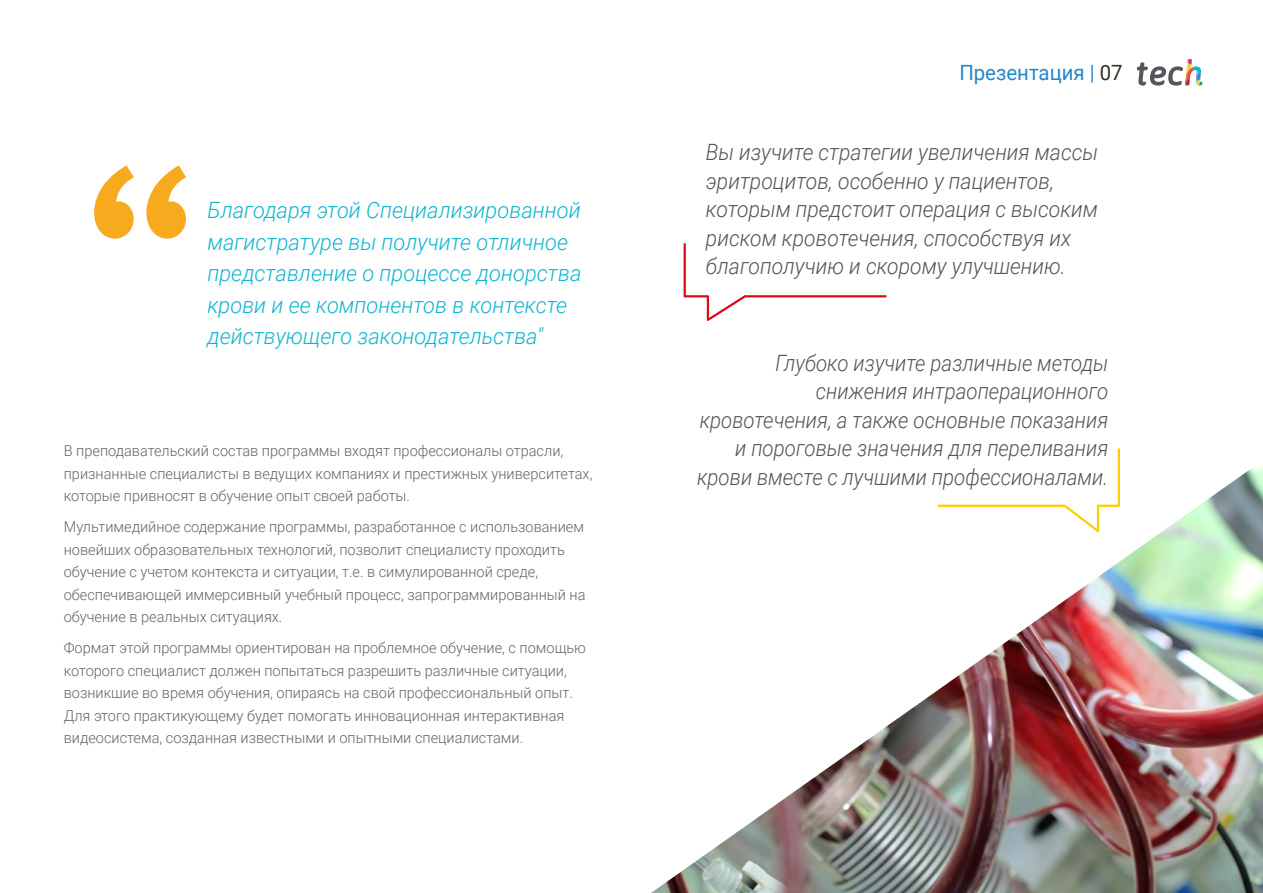
<style>
.page{position:relative;width:1263px;height:893px;background:#fff}
.page>*{position:absolute;margin:0;border:0;box-sizing:border-box;transform-origin:0 0}
.t1{font:italic 300 22.5px/28.5px "Roboto";color:#52555b;text-align:right;scale:.91 1}
.t2{font:italic 300 22.5px/28.5px "Roboto";color:#52555b;scale:.94 1}
.t3{font:italic 300 22.5px/31.5px "Roboto";color:#0fb6cf}
.t4{font:21px "Roboto";color:#2488c9}
.t5{font:300 15px/22.5px "Roboto";color:#61646a}
.s1{color:#312e20}
</style>
<div class="page">
<svg style="left:94px;top:165px;width:92px;height:74px"></svg>
<img style="left:651px;top:465px;width:612px;height:428px">
<svg style="left:936px;top:448px;width:185px;height:88px"></svg>
<svg style="left:683px;top:243px;width:204px;height:78px"></svg>
<svg style="left:1137px;top:59px;width:65px;height:27px"></svg>
<h1 class="t3" style="left:207px;top:194px;width:375px">Благодаря этой Специализированной магистратуре вы получите отличное представление о процессе донорства крови и ее компонентов в контексте действующего законодательства"</h1>
<p class="t5" style="left:64px;top:439px;width:530px">В преподавательский состав программы входят профессионалы отрасли, признанные специалисты в ведущих компаниях и престижных университетах, которые привносят в обучение опыт своей работы.</p>
<p class="t5" style="left:64px;top:515px;width:523px">Мультимедийное содержание программы, разработанное с использованием новейших образовательных технологий, позволит специалисту проходить обучение с учетом контекста и ситуации, т.е. в симулированной среде, обеспечивающей иммерсивный учебный процесс, запрограммированный на обучение в реальных ситуациях.</p>
<p class="t5" style="left:64px;top:636px;width:524px">Формат этой программы ориентирован на проблемное обучение, с помощью которого специалист должен попытаться разрешить различные ситуации, возникшие во время обучения, опираясь на свой профессиональный опыт.<br>Для этого практикующему будет помогать инновационная интерактивная видеосистема, созданная известными и опытными специалистами.</p>
<h2 class="t4" style="left:959px;top:57px;width:165px">Презентация | <span class="s1">07</span></h2>
<h1 class="t2" style="left:706px;top:137px;width:418px">Вы изучите стратегии увеличения массы эритроцитов, особенно у пациентов, которым предстоит операция с высоким риском кровотечения, способствуя их благополучию и скорому улучшению.</h1>
<h1 class="t1" style="left:697px;top:348px;width:453px">Глубоко изучите различные методы снижения интраоперационного кровотечения, а также основные показания и пороговые значения для переливания крови вместе с лучшими профессионалами.</h1>
</div>
